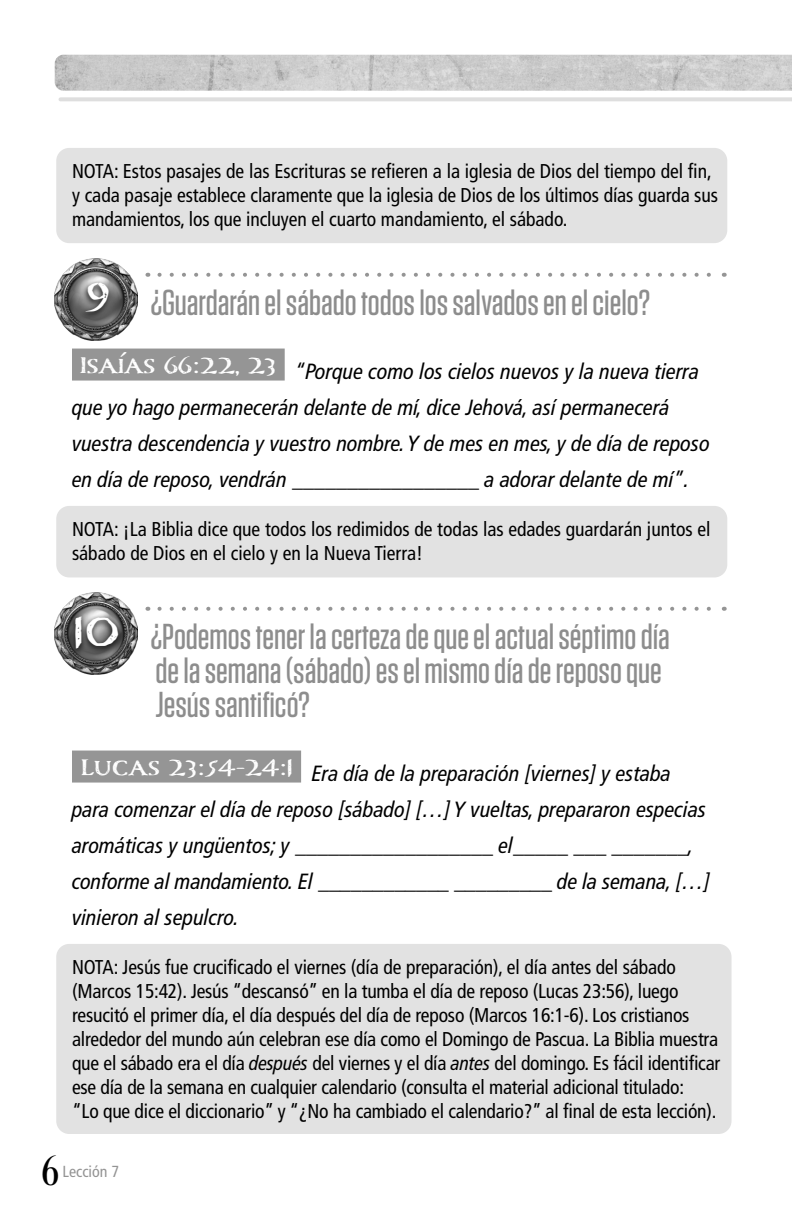
<style>
.page{position:relative;width:792px;height:1224px;background:#fff}
.page>*{position:absolute;margin:0;border:0;box-sizing:border-box;transform-origin:0 0}
.Compass_Numbers{font:700 50px "Carta Marina";color:#fff}
.t1{font:44px "Desire Pro";color:#000}
.Questions_1{font:500 36px/34px "Tungsten";color:#8d8d8d}
.Scripture_with_blanks{font:italic condensed 22px/36px "Frutiger LT Pro";color:#000}
.NOTE{font:condensed 20px/24px "Frutiger LT Pro";letter-spacing:-.01em;color:#000}
.t2{font:condensed 16px "Frutiger LT Pro";color:#949494}
.s1{font-style:italic}
</style>
<div class="page">
<img style="left:55px;top:55px;width:737px;height:36px">
<hr style="left:60px;top:97px;width:732px;height:4px;background:#dedede">
<div style="left:72px;top:349px;width:213px;height:32px;background:#959595"></div>
<div style="left:72px;top:751px;width:229px;height:32px;background:#959595"></div>
<img style="left:54px;top:258px;width:83px;height:83px">
<div style="left:79px;top:279px;width:35px;height:41px;background:#000;opacity:.75"></div>
<img style="left:54px;top:592px;width:83px;height:83px">
<div style="left:69px;top:613px;width:54px;height:44px;background:#000;opacity:.75"></div>
<div style="left:56px;top:148px;width:671px;height:95px;background:#e2e2e2;border-radius:13px"></div>
<svg style="left:159px;top:273px;width:552px;height:4px"></svg>
<div style="left:56px;top:506px;width:671px;height:71px;background:#e2e2e2;border-radius:13px"></div>
<svg style="left:159px;top:607px;width:552px;height:4px"></svg>
<div style="left:56px;top:944px;width:676px;height:190px;background:#e2e2e2;border-radius:13px"></div>
<p class="NOTE" style="left:72px;top:159px;width:648px">NOTA: Estos pasajes de las Escrituras se refieren a la iglesia de Dios del tiempo del fin, y cada pasaje establece claramente que la iglesia de Dios de los últimos días guarda sus mandamientos, los que incluyen el cuarto mandamiento, el sábado.</p>
<p class="Compass_Numbers" style="left:85px;top:268px;width:26px">9</p>
<p class="Questions_1" style="left:151px;top:286px;width:501px">¿Guardarán el sábado todos los salvados en el cielo?</p>
<p class="Scripture_with_blanks" style="left:72px;top:353px;width:639px;text-indent:8px"><sup>Isaías</sup> <sup>66:22,</sup> <sup>23</sup> “Porque como los cielos nuevos y la nueva tierra que yo hago permanecerán delante de mí, dice Jehová, así permanecerá vuestra descendencia y vuestro nombre. Y de mes en mes, y de día de reposo en día de reposo, vendrán _________________ a adorar delante de mí”.</p>
<p class="NOTE" style="left:72px;top:517px;width:640px">NOTA: ¡La Biblia dice que todos los redimidos de todas las edades guardarán juntos el sábado de Dios en el cielo y en la Nueva Tierra!</p>
<p class="Compass_Numbers" style="left:74px;top:602px;width:49px">10</p>
<p class="Questions_1" style="left:151px;top:620px;width:521px">¿Podemos tener la certeza de que el actual séptimo día de la semana (sábado) es el mismo día de reposo que<br>Jesús santificó?</p>
<p class="Scripture_with_blanks" style="left:72px;top:755px;width:640px;text-indent:8px"><sup>Lucas</sup> <sup>23:54-24:1</sup> Era día de la preparación [viernes] y estaba para comenzar el día de reposo [sábado] […] Y vueltas, prepararon especias aromáticas y ungüentos; y __________________ el_____ ___ _______, conforme al mandamiento. El ____________ _________ de la semana, […] vinieron al sepulcro.</p>
<p class="NOTE" style="left:72px;top:955px;width:650px">NOTA: Jesús fue crucificado el viernes (día de preparación), el día antes del sábado (Marcos 15:42). Jesús “descansó” en la tumba el día de reposo (Lucas 23:56), luego resucitó el primer día, el día después del día de reposo (Marcos 16:1-6). Los cristianos alrededor del mundo aún celebran ese día como el Domingo de Pascua. La Biblia muestra que el sábado era el día <span class="s1">después</span> del viernes y el día <span class="s1">antes</span> del domingo. Es fácil identificar ese día de la semana en cualquier calendario (consulta el material adicional titulado:<br>“Lo que dice el diccionario” y “¿No ha cambiado el calendario?” al final de esta lección).</p>
<h2 class="t1" style="left:42px;top:1144px;width:18px">6</h2>
<p class="t2" style="left:63px;top:1162px;width:58px">Lección 7</p>
</div>
